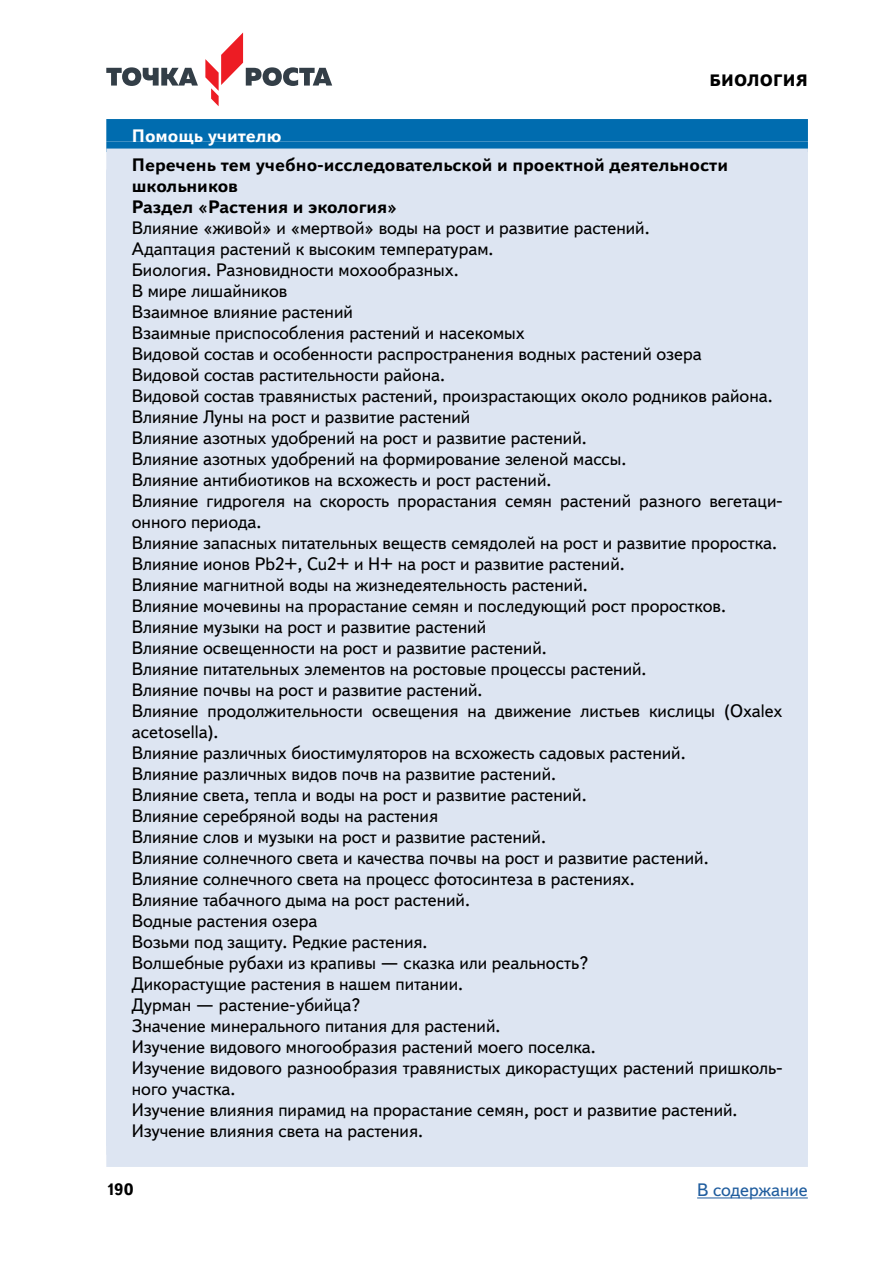
<style>
.page{position:relative;width:893px;height:1263px;background:#fff}
.page>*{position:absolute;margin:0;border:0;box-sizing:border-box;transform-origin:0 0}
.t1{font:18px/21px "Textbook New";color:#000}
.t2{font:700 18px/21px "Textbook New";color:#000}
.t3{font:700 18px "Textbook New";color:#fff}
.t4{font:18px "Textbook New";color:#205d9e}
.t5{font:800 16.5px "Textbook New";letter-spacing:.01em;color:#000}
.t6{font:700 16.5px "Textbook New";color:#000}
</style>
<div class="page">
<svg style="left:106px;top:67px;width:92px;height:19px"></svg>
<svg style="left:205px;top:32px;width:127px;height:74px"></svg>
<hr style="left:697px;top:1197px;width:111px;height:1px;background:#205d9e">
<div style="left:106px;top:119px;width:702px;height:23px;background:#006caf"></div>
<svg style="left:106px;top:142px;width:702px;height:7px;background:#0e73b3"></svg>
<div style="left:106px;top:149px;width:702px;height:22px;background:#dde5f2"></div>
<div style="left:106px;top:171px;width:702px;height:60px;background:#dde5f2"></div>
<div style="left:106px;top:213px;width:702px;height:60px;background:#dde5f2"></div>
<div style="left:106px;top:255px;width:702px;height:60px;background:#dde5f2"></div>
<div style="left:106px;top:297px;width:702px;height:60px;background:#dde5f2"></div>
<div style="left:106px;top:339px;width:702px;height:60px;background:#dde5f2"></div>
<div style="left:106px;top:381px;width:702px;height:60px;background:#dde5f2"></div>
<div style="left:106px;top:423px;width:702px;height:60px;background:#dde5f2"></div>
<div style="left:106px;top:444px;width:702px;height:60px;background:#dde5f2"></div>
<div style="left:106px;top:486px;width:702px;height:60px;background:#dde5f2"></div>
<div style="left:106px;top:528px;width:702px;height:60px;background:#dde5f2"></div>
<div style="left:106px;top:570px;width:702px;height:60px;background:#dde5f2"></div>
<div style="left:106px;top:612px;width:702px;height:60px;background:#dde5f2"></div>
<div style="left:106px;top:654px;width:702px;height:60px;background:#dde5f2"></div>
<div style="left:106px;top:696px;width:702px;height:60px;background:#dde5f2"></div>
<div style="left:106px;top:738px;width:702px;height:60px;background:#dde5f2"></div>
<div style="left:106px;top:780px;width:702px;height:60px;background:#dde5f2"></div>
<div style="left:106px;top:822px;width:702px;height:60px;background:#dde5f2"></div>
<div style="left:106px;top:864px;width:702px;height:60px;background:#dde5f2"></div>
<div style="left:106px;top:906px;width:702px;height:60px;background:#dde5f2"></div>
<div style="left:106px;top:948px;width:702px;height:60px;background:#dde5f2"></div>
<div style="left:106px;top:990px;width:702px;height:60px;background:#dde5f2"></div>
<div style="left:106px;top:1011px;width:702px;height:60px;background:#dde5f2"></div>
<div style="left:106px;top:1053px;width:702px;height:60px;background:#dde5f2"></div>
<div style="left:106px;top:1122px;width:702px;height:45px;background:#dde5f2"></div>
<div style="left:106px;top:1095px;width:702px;height:60px;background:#dde5f2"></div>
<p class="t5" style="left:710px;top:70px;width:100px">БИОЛОГИЯ</p>
<p class="t3" style="left:132px;top:124px;width:151px">Помощь учителю</p>
<p class="t2" style="left:132px;top:154px;width:598px">Перечень тем учебно-исследовательской и проектной деятельности школьников<br>Раздел «Растения и экология»</p>
<p class="t1" style="left:132px;top:217px;width:652px">Влияние «живой» и «мертвой» воды на рост и развитие растений.<br>Адаптация растений к высоким температурам.<br>Биология. Разновидности мохообразных.<br>В мире лишайников<br>Взаимное влияние растений<br>Взаимные приспособления растений и насекомых<br>Видовой состав и особенности распространения водных растений озера<br>Видовой состав растительности района.<br>Видовой состав травянистых растений, произрастающих около родников района.<br>Влияние Луны на рост и развитие растений<br>Влияние азотных удобрений на рост и развитие растений.<br>Влияние азотных удобрений на формирование зеленой массы.<br>Влияние антибиотиков на всхожесть и рост растений.<br>Влияние гидрогеля на скорость прорастания семян растений разного вегетаци&shy;онного периода.<br>Влияние запасных питательных веществ семядолей на рост и развитие проростка.<br>Влияние ионов Pb2+, Cu2+ и Н+ на рост и развитие растений.<br>Влияние магнитной воды на жизнедеятельность растений.<br>Влияние мочевины на прорастание семян и последующий рост проростков.<br>Влияние музыки на рост и развитие растений<br>Влияние освещенности на рост и развитие растений.<br>Влияние питательных элементов на ростовые процессы растений.<br>Влияние почвы на рост и развитие растений.<br>Влияние продолжительности освещения на движение листьев кислицы (Oxalex acetosella).<br>Влияние различных биостимуляторов на всхожесть садовых растений.<br>Влияние различных видов почв на развитие растений.<br>Влияние света, тепла и воды на рост и развитие растений.<br>Влияние серебряной воды на растения<br>Влияние слов и музыки на рост и развитие растений.<br>Влияние солнечного света и качества почвы на рост и развитие растений.<br>Влияние солнечного света на процесс фотосинтеза в растениях.<br>Влияние табачного дыма на рост растений.<br>Водные растения озера<br>Возьми под защиту. Редкие растения.<br>Волшебные рубахи из крапивы — сказка или реальность?<br>Дикорастущие растения в нашем питании.<br>Дурман — растение-убийца?<br>Значение минерального питания для растений.<br>Изучение видового многообразия растений моего поселка.<br>Изучение видового разнообразия травянистых дикорастущих растений пришколь&shy;ного участка.<br>Изучение влияния пирамид на прорастание семян, рост и развитие растений.<br>Изучение влияния света на растения.</p>
<p class="t6" style="left:106px;top:1179px;width:29px">190</p>
<p class="t4" style="left:697px;top:1179px;width:112px">В содержание</p>
</div>
